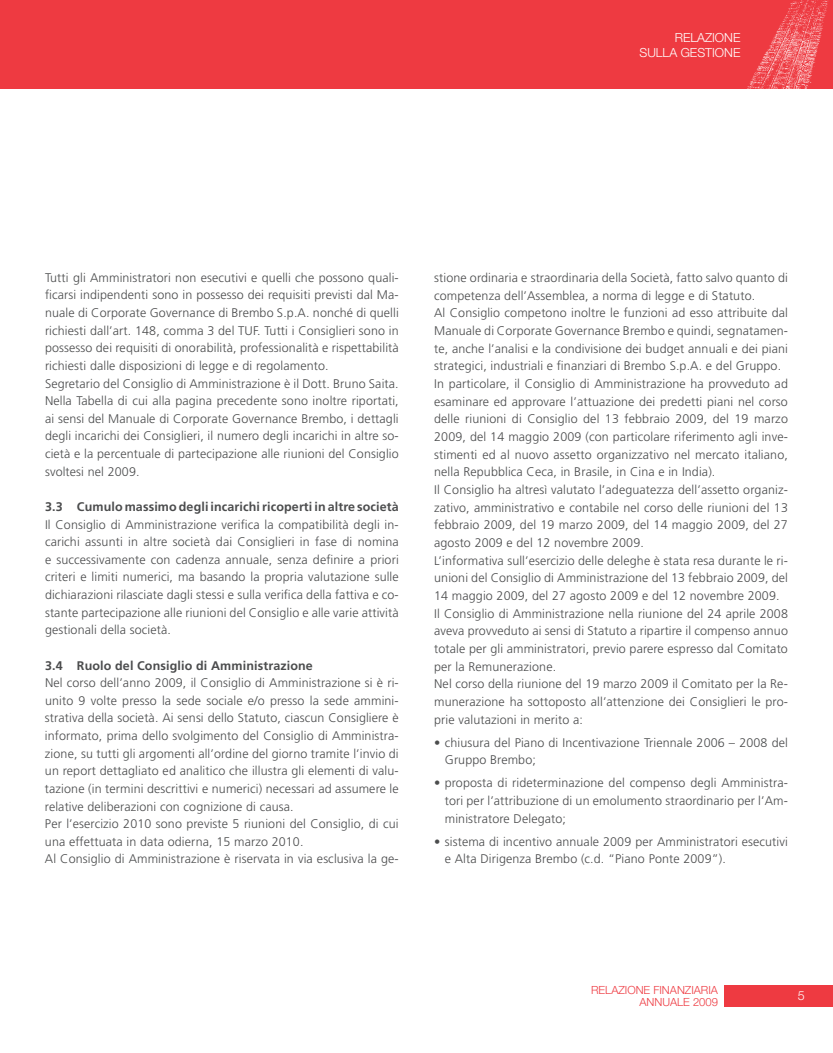
<style>
.page{position:relative;width:833px;height:1053px;background:#fff}
.page>*{position:absolute;margin:0;border:0;box-sizing:border-box;transform-origin:0 0}
.t1{font:300 12.5px/17.6px "Frutiger";letter-spacing:.01em;color:#4b4c4d}
.t2{font:700 12.5px "Frutiger";letter-spacing:.01em;color:#4b4c4d}
.t3{font:300 12.5px "Helvetica Neue";color:#fff}
.t4{font:300 11.25px/12.5px "Helvetica Neue";color:#ee3a41;text-align:right}
</style>
<div class="page">
<div style="left:0;top:0;width:833px;height:89px;background:#ee3a41"></div>
<div style="left:725px;top:985px;width:108px;height:21px;background:#ee3a41"></div>
<img style="left:747px;top:0;width:81px;height:89px">
<p class="t3" style="left:674px;top:30px;width:17px">RELAZION</p>
<p class="t3" style="left:733px;top:30px;width:9px">E</p>
<p class="t3" style="left:639px;top:45px;width:17px">SULLA</p>
<p class="t3" style="left:680px;top:45px;width:40px">GESTIONE</p>
<p class="t1" style="left:45px;top:269px;width:355px">Tutti gli Amministratori non esecutivi e quelli che possono quali&shy;ficarsi indipendenti sono in possesso dei requisiti previsti dal Ma&shy;nuale di Corporate Governance di Brembo S.p.A. nonché di quelli richiesti dall’art. 148, comma 3 del TUF. Tutti i Consiglieri sono in possesso dei requisiti di onorabilità, professionalità e rispettabilità richiesti dalle disposizioni di legge e di regolamento.<br>Segretario del Consiglio di Amministrazione è il Dott. Bruno Saita.<br>Nella Tabella di cui alla pagina precedente sono inoltre riportati, ai sensi del Manuale di Corporate Governance Brembo, i dettagli degli incarichi dei Consiglieri, il numero degli incarichi in altre so&shy;cietà e la percentuale di partecipazione alle riunioni del Consiglio svoltesi nel 2009.</p>
<p class="t2" style="left:45px;top:499px;width:355px">3.3 Cumulo massimo degli incarichi ricoperti in altre società</p>
<p class="t1" style="left:45px;top:515px;width:355px;text-align:justify">Il Consiglio di Amministrazione verifica la compatibilità degli in&shy;carichi assunti in altre società dai Consiglieri in fase di nomina e successivamente con cadenza annuale, senza definire a priori criteri e limiti numerici, ma basando la propria valutazione sulle dichiarazioni rilasciate dagli stessi e sulla verifica della fattiva e co&shy;stante partecipazione alle riunioni del Consiglio e alle varie attività gestionali della società.</p>
<p class="t2" style="left:45px;top:657px;width:269px">3.4 Ruolo del Consiglio di Amministrazione</p>
<p class="t1" style="left:45px;top:674px;width:355px">Nel corso dell’anno 2009, il Consiglio di Amministrazione si è ri&shy;unito 9 volte presso la sede sociale e/o presso la sede ammini&shy;strativa della società. Ai sensi dello Statuto, ciascun Consigliere è informato, prima dello svolgimento del Consiglio di Amministra&shy;zione, su tutti gli argomenti all’ordine del giorno tramite l’invio di un report dettagliato ed analitico che illustra gli elementi di valu&shy;tazione (in termini descrittivi e numerici) necessari ad assumere le relative deliberazioni con cognizione di causa.<br>Per l’esercizio 2010 sono previste 5 riunioni del Consiglio, di cui una effettuata in data odierna, 15 marzo 2010.<br>Al Consiglio di Amministrazione è riservata in via esclusiva la ge-</p>
<p class="t1" style="left:434px;top:269px;width:355px">stione ordinaria e straordinaria della Società, fatto salvo quanto di competenza dell’Assemblea, a norma di legge e di Statuto.<br>Al Consiglio competono inoltre le funzioni ad esso attribuite dal Manuale di Corporate Governance Brembo e quindi, segnatamen&shy;te, anche l’analisi e la condivisione dei budget annuali e dei piani strategici, industriali e finanziari di Brembo S.p.A. e del Gruppo.<br>In particolare, il Consiglio di Amministrazione ha provveduto ad esaminare ed approvare l’attuazione dei predetti piani nel corso delle riunioni di Consiglio del 13 febbraio 2009, del 19 marzo 2009, del 14 maggio 2009 (con particolare riferimento agli inve&shy;stimenti ed al nuovo assetto organizzativo nel mercato italiano, nella Repubblica Ceca, in Brasile, in Cina e in India).<br>Il Consiglio ha altresì valutato l’adeguatezza dell’assetto organiz&shy;zativo, amministrativo e contabile nel corso delle riunioni del 13 febbraio 2009, del 19 marzo 2009, del 14 maggio 2009, del 27 agosto 2009 e del 12 novembre 2009.<br>L’informativa sull’esercizio delle deleghe è stata resa durante le ri&shy;unioni del Consiglio di Amministrazione del 13 febbraio 2009, del 14 maggio 2009, del 27 agosto 2009 e del 12 novembre 2009.<br>Il Consiglio di Amministrazione nella riunione del 24 aprile 2008 aveva provveduto ai sensi di Statuto a ripartire il compenso annuo totale per gli amministratori, previo parere espresso dal Comitato per la Remunerazione.<br>Nel corso della riunione del 19 marzo 2009 il Comitato per la Re&shy;munerazione ha sottoposto all’attenzione dei Consiglieri le pro&shy;prie valutazioni in merito a:</p>
<p class="t1" style="left:445px;top:733px;width:344px;text-indent:-11px">• chiusura del Piano di Incentivazione Triennale 2006 – 2008 del<br>Gruppo Brembo;</p>
<p class="t1" style="left:445px;top:774px;width:344px;text-align:justify;text-indent:-11px">• proposta di rideterminazione del compenso degli Amministra&shy;tori per l’attribuzione di un emolumento straordinario per l’Am&shy;ministratore Delegato;</p>
<p class="t1" style="left:445px;top:832px;width:344px;text-indent:-11px">• sistema di incentivo annuale 2009 per Amministratori esecutivi e Alta Dirigenza Brembo (c.d. “Piano Ponte 2009”).</p>
<p class="t4" style="left:591px;top:983px;width:128px">RELAZIONE FINANZIARIA<br>ANNUALE 2009</p>
<p class="t3" style="left:797px;top:987px;width:8px">5</p>
</div>
